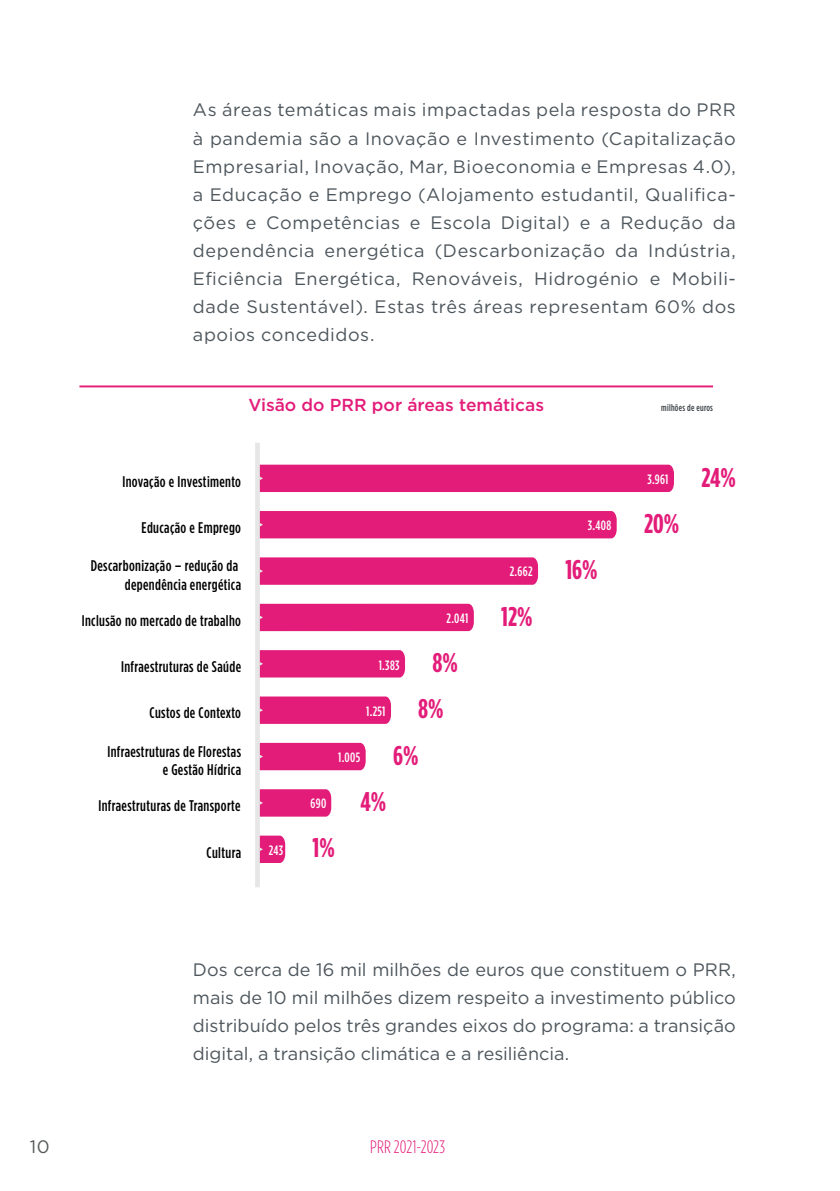
<style>
.page{position:relative;width:840px;height:1191px;background:#fff}
.page>*{position:absolute;margin:0;border:0;box-sizing:border-box;transform-origin:0 0}
.t1{font:700 27px "Gotham Condensed";color:#e31c79}
.t2{font:18px/28px "Gotham";letter-spacing:.01em;color:#4d565c;text-align:justify}
.t3{font:300 18px "Gotham Condensed";letter-spacing:.005em;color:#e31c79}
.t4{font:18px "Gotham";color:#56595a}
.t5{font:500 17.4px "Gotham";color:#e31c79}
.t6{font:500 15.4px/18.6px "Gotham Condensed";letter-spacing:.025em;color:#000;text-align:right}
.t7{font:500 13.6px "Gotham Condensed";color:#fff}
.t8{font:500 9.6px "Gotham Condensed";letter-spacing:.025em;color:#3e4246}
</style>
<div class="page">
<hr style="left:79px;top:385px;width:633px;height:2px;background:#e31c79">
<div style="left:255px;top:443px;width:5px;height:444px;background:#e6e6e6"></div>
<div style="left:259px;top:464px;width:414px;height:28px;background:#e31c79"></div>
<div style="left:259px;top:511px;width:357px;height:27px;background:#e31c79"></div>
<svg style="left:259px;top:557px;width:278px;height:28px;background:#e3227c"></svg>
<div style="left:259px;top:604px;width:214px;height:27px;background:#e31c79"></div>
<div style="left:259px;top:650px;width:146px;height:27px;background:#e31c79"></div>
<svg style="left:259px;top:696px;width:132px;height:28px;background:#e3237d"></svg>
<div style="left:259px;top:743px;width:106px;height:27px;background:#e31c79"></div>
<div style="left:259px;top:789px;width:72px;height:27px;background:#e31c79"></div>
<svg style="left:259px;top:835px;width:26px;height:28px"></svg>
<p class="t2" style="left:193px;top:96px;width:544px">As áreas temáticas mais impactadas pela resposta do PRR à pandemia são a Inovação e Investimento (Capitalização Empresarial, Inovação, Mar, Bioeconomia e Empresas 4.0), a Educação e Emprego (Alojamento estudantil, Qualifica&shy;ções e Competências e Escola Digital) e a Redução da dependência energética (Descarbonização da Indústria, Eficiência Energética, Renováveis, Hidrogénio e Mobili&shy;dade Sustentável). Estas três áreas representam 60% dos apoios concedidos.</p>
<p class="t5" style="left:248px;top:394px;width:297px">Visão do PRR por áreas temáticas</p>
<p class="t6" style="left:122px;top:472px;width:120px">Inovação e Investimento</p>
<p class="t6" style="left:141px;top:518px;width:101px">Educação e Emprego</p>
<p class="t6" style="left:91px;top:556px;width:152px">Descarbonização – redução da dependência energética</p>
<p class="t6" style="left:82px;top:611px;width:161px">Inclusão no mercado de trabalho</p>
<p class="t6" style="left:121px;top:657px;width:121px">Infraestruturas de Saúde</p>
<p class="t6" style="left:149px;top:703px;width:93px">Custos de Contexto</p>
<p class="t6" style="left:107px;top:742px;width:135px">Infraestruturas de Florestas e Gestão Hídrica</p>
<p class="t6" style="left:98px;top:796px;width:143px">Infraestruturas de Transporte</p>
<p class="t6" style="left:206px;top:842px;width:36px">Cultura</p>
<p class="t7" style="left:269px;top:842px;width:16px">243</p>
<p class="t7" style="left:378px;top:657px;width:22px">1.383</p>
<p class="t7" style="left:366px;top:703px;width:21px">1.251</p>
<p class="t7" style="left:446px;top:610px;width:23px">2.041</p>
<h1 class="t1" style="left:432px;top:646px;width:27px">8%</h1>
<h1 class="t1" style="left:418px;top:693px;width:27px">8%</h1>
<p class="t7" style="left:310px;top:795px;width:17px">690</p>
<p class="t7" style="left:338px;top:749px;width:24px">1.005</p>
<h1 class="t1" style="left:393px;top:739px;width:27px">6%</h1>
<h1 class="t1" style="left:360px;top:786px;width:27px">4%</h1>
<h1 class="t1" style="left:312px;top:832px;width:24px">1%</h1>
<p class="t7" style="left:509px;top:563px;width:24px">2.662</p>
<h1 class="t1" style="left:501px;top:600px;width:33px">12%</h1>
<p class="t7" style="left:587px;top:517px;width:25px">3.408</p>
<h1 class="t1" style="left:565px;top:554px;width:34px">16%</h1>
<p class="t8" style="left:661px;top:402px;width:53px">milhões de euros</p>
<p class="t7" style="left:647px;top:471px;width:23px">3.961</p>
<h1 class="t1" style="left:643px;top:507px;width:37px">20%</h1>
<h1 class="t1" style="left:701px;top:461px;width:36px">24%</h1>
<p class="t4" style="left:30px;top:1135px;width:21px">10</p>
<p class="t2" style="left:193px;top:955px;width:544px">Dos cerca de 16 mil milhões de euros que constituem o PRR, mais de 10 mil milhões dizem respeito a investimento público distribuído pelos três grandes eixos do programa: a transição digital, a transição climática e a resiliência.</p>
<p class="t3" style="left:370px;top:1136px;width:76px">PRR 2021-2023</p>
</div>
